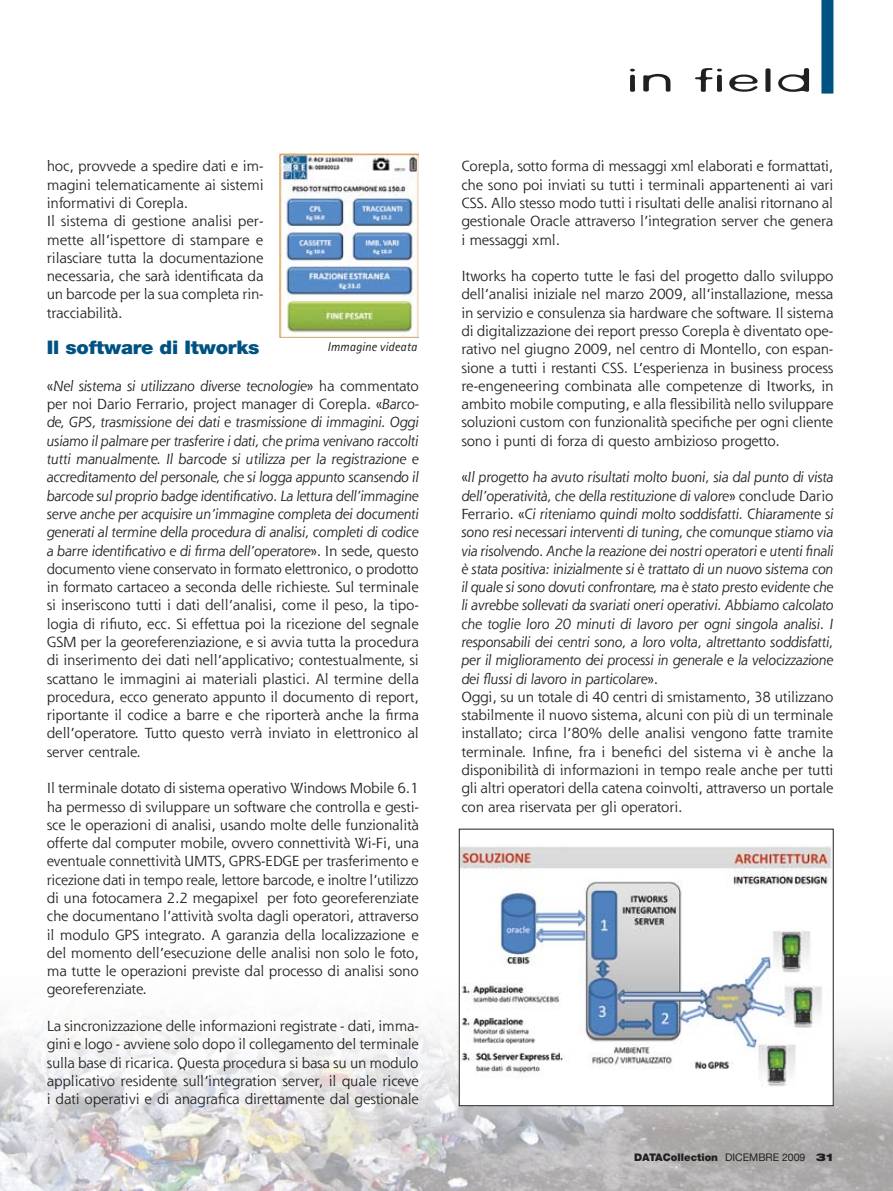
<style>
.page{position:relative;width:893px;height:1191px;background:#fff}
.page>*{position:absolute;margin:0;border:0;box-sizing:border-box;transform-origin:0 0}
.t1{font:33px "Rebound Demi";color:#20201e;scale:1.7 1}
.t2{font:900 18.75px "Helvetica Neue";letter-spacing:-.01em;color:#005283;scale:1.05 1}
.t3{font:14.25px/18.3px "Shannon Std";letter-spacing:-.01em;color:#20201e;text-align:justify;scale:1.05 1}
.t4{font:italic 14.25px/18.3px "Shannon Std";letter-spacing:-.01em;color:#20201e;scale:1.05 1}
.t5{font:14.25px/18.3px "Shannon Std";letter-spacing:-.01em;color:#20201e;text-align:justify;scale:1.04 1}
.t6{font:italic 12.75px "Rotis Sans Serif";letter-spacing:.005em;color:#20201e}
.t7{font:900 10.5px "Helvetica Neue LT Std";color:#20201e}
.s1{font-style:italic}
.s2{font-style:normal}
.s3{font-family:"Helvetica Neue";font-weight:400}
.s4{font-family:"Helvetica Neue";font-stretch:expanded}
</style>
<div class="page">
<div style="left:821px;top:0;width:12px;height:94px;background:#005283"></div>
<img style="left:0;top:958px;width:893px;height:233px">
<img style="left:279px;top:154px;width:140px;height:183px">
<img style="left:461px;top:844px;width:370px;height:260px">
<div style="left:459px;top:829px;width:374px;height:277px;border:1px solid #20201e"></div>
<p class="t3" style="left:47px;top:157px;width:208px;text-align:left">hoc, provvede a spedire dati e im&shy;magini telematicamente ai sistemi informativi di Corepla.<br>Il sistema di gestione analisi per&shy;mette all’ispettore di stampare e rilasciare tutta la documentazione necessaria, che sarà identificata da un barcode per la sua completa rin&shy;tracciabilità.</p>
<h2 class="t2" style="left:47px;top:336px;width:204px">Il software di Itworks</h2>
<p class="t3" style="left:47px;top:376px;width:356px">«<span class="s1">Nel sistema si utilizzano diverse tecnologie</span>» ha commentato per noi Dario Ferrario, project manager di Corepla. «<span class="s1">Barco&shy;de, GPS, trasmissione dei dati e trasmissione di immagini. Oggi usiamo il palmare per trasferire i dati, che prima venivano raccolti tutti manualmente. Il barcode si utilizza per la registrazione e accreditamento del personale, che si logga appunto scansendo il barcode sul proprio badge identificativo. La lettura dell’immagine serve anche per acquisire un’immagine completa dei documenti generati al termine della procedura di analisi, completi di codice a barre identificativo e di firma dell’operatore</span>». In sede, questo documento viene conservato in formato elettronico, o prodotto in formato cartaceo a seconda delle richieste. Sul terminale si inseriscono tutti i dati dell’analisi, come il peso, la tipo&shy;logia di rifiuto, ecc. Si effettua poi la ricezione del segnale GSM per la georeferenziazione, e si avvia tutta la procedura di inserimento dei dati nell’applicativo; contestualmente, si scattano le immagini ai materiali plastici. Al termine della procedura, ecco generato appunto il documento di report, riportante il codice a barre e che riporterà anche la firma dell’operatore. Tutto questo verrà inviato in elettronico al server centrale.</p>
<p class="t5" style="left:47px;top:778px;width:359px">Il terminale dotato di sistema operativo Windows Mobile 6.1 ha permesso di sviluppare un software che controlla e gesti&shy;sce le operazioni di analisi, usando molte delle funzionalità offerte dal computer mobile, ovvero connettività Wi-Fi, una eventuale connettività UMTS, GPRS-EDGE per trasferimento e ricezione dati in tempo reale, lettore barcode, e inoltre l’utilizzo di una fotocamera 2.2 megapixel per foto georeferenziate che documentano l’attività svolta dagli operatori, attraverso il modulo GPS integrato. A garanzia della localizzazione e del momento dell’esecuzione delle analisi non solo le foto, ma tutte le operazioni previste dal processo di analisi sono georeferenziate.</p>
<p class="t5" style="left:47px;top:1016px;width:359px">La sincronizzazione delle informazioni registrate - dati, imma&shy;gini e logo - avviene solo dopo il collegamento del terminale sulla base di ricarica. Questa procedura si basa su un modulo applicativo residente sull’integration server, il quale riceve i dati operativi e di anagrafica direttamente dal gestionale</p>
<p class="t6" style="left:327px;top:339px;width:91px">Immagine videata</p>
<h1 class="t1" style="left:625px;top:59px;width:112px">in field</h1>
<p class="t3" style="left:461px;top:157px;width:356px">Corepla, sotto forma di messaggi xml elaborati e formattati, che sono poi inviati su tutti i terminali appartenenti ai vari CSS. Allo stesso modo tutti i risultati delle analisi ritornano al gestionale Oracle attraverso l’integration server che genera i messaggi xml.</p>
<p class="t3" style="left:461px;top:267px;width:356px">Itworks ha coperto tutte le fasi del progetto dallo sviluppo dell’analisi iniziale nel marzo 2009, all’installazione, messa in servizio e consulenza sia hardware che software. Il sistema di digitalizzazione dei report presso Corepla è diventato ope&shy;rativo nel giugno 2009, nel centro di Montello, con espan&shy;sione a tutti i restanti CSS. L’esperienza in business process re-engeneering combinata alle competenze di Itworks, in ambito mobile computing, e alla flessibilità nello sviluppare soluzioni custom con funzionalità specifiche per ogni cliente sono i punti di forza di questo ambizioso progetto.</p>
<p class="t4" style="left:461px;top:468px;width:356px"><span class="s2">«</span>Il progetto ha avuto risultati molto buoni, sia dal punto di vista dell’operatività, che della restituzione di valore<span class="s2">» conclude Dario Ferrario. «</span>Ci riteniamo quindi molto soddisfatti. Chiaramente si sono resi necessari interventi di tuning, che comunque stiamo via via risolvendo. Anche la reazione dei nostri operatori e utenti finali è stata positiva: inizialmente si è trattato di un nuovo sistema con il quale si sono dovuti confrontare, ma è stato presto evidente che li avrebbe sollevati da svariati oneri operativi. Abbiamo calcolato che toglie loro 20 minuti di lavoro per ogni singola analisi. I responsabili dei centri sono, a loro volta, altrettanto soddisfatti, per il miglioramento dei processi in generale e la velocizzazione dei flussi di lavoro in particolare<span class="s2">».<br>Oggi, su un totale di 40 centri di smistamento, 38 utilizzano stabilmente il nuovo sistema, alcuni con più di un terminale installato; circa l’80% delle analisi vengono fatte tramite terminale. Infine, fra i benefici del sistema vi è anche la disponibilità di informazioni in tempo reale anche per tutti gli altri operatori della catena coinvolti, attraverso un portale con area riservata per gli operatori.</span></p>
<p class="t7" style="left:634px;top:1151px;width:201px">DATACollection <span class="s3">DICEMBRE 2009</span> <span class="s4">31</span></p>
</div>
